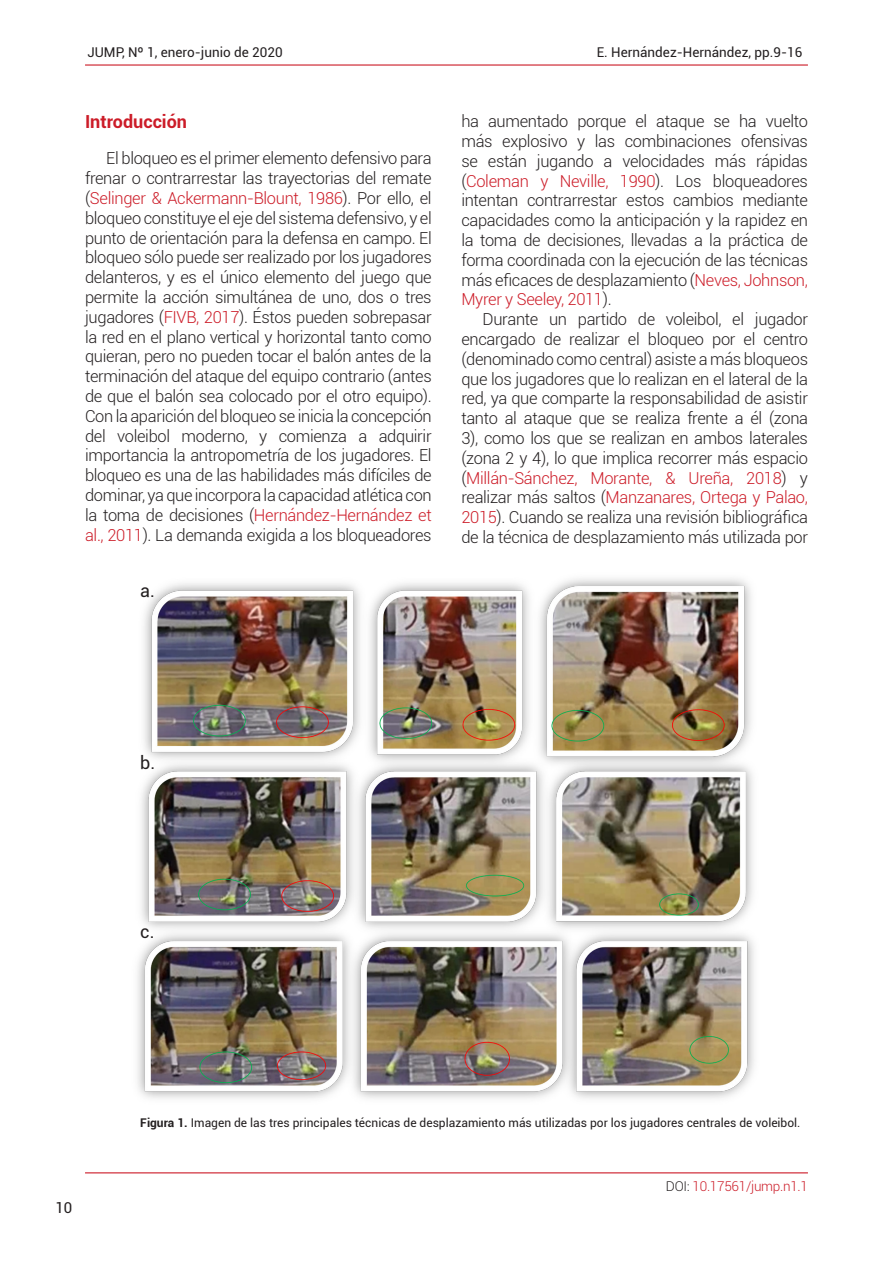
<style>
.page{position:relative;width:893px;height:1263px;background:#fff}
.page>*{position:absolute;margin:0;border:0;box-sizing:border-box;transform-origin:0 0}
.t1{font:700 18px "Roboto";color:#cc1c28}
.t2{font:18px "Roboto";color:#231f20}
.Parrafo_principal{font:300 16.5px/19.8px "Roboto";letter-spacing:-.02em;color:#231f20;text-align:justify}
.t3{font:15px "Roboto";color:#231f20}
.t4{font:13.5px "Roboto";color:#231f20}
.t5{font:300 13.5px "Roboto";letter-spacing:-.02em;color:#cc1c28}
.t6{font:12px "Roboto";color:#231f20}
.s1{color:#cc1c28}
.s2{font-weight:700}
.s3{color:#231f20}
</style>
<div class="page">
<hr style="left:85px;top:64px;width:723px;height:2px;background:#cc1c28">
<hr style="left:85px;top:1172px;width:723px;height:1px;background:#cc1c28">
<img style="left:137px;top:578px;width:617px;height:521px">
<p class="t4" style="left:87px;top:43px;width:197px">JUMP, Nº 1, enero-junio de 2020</p>
<p class="t4" style="left:597px;top:43px;width:207px">E. Hernández-Hernández, pp.9-16</p>
<p class="t1" style="left:85px;top:109px;width:104px">Introducción</p>
<p class="Parrafo_principal" style="left:85px;top:148px;width:348px;text-indent:21px">El bloqueo es el primer elemento defensivo para frenar o contrarrestar las trayectorias del remate (<span class="s1">Selinger &amp; Ackermann-Blount, 1986</span>). Por ello, el bloqueo constituye el eje del sistema defensivo, y el punto de orientación para la defensa en campo. El bloqueo sólo puede ser realizado por los jugadores delanteros, y es el único elemento del juego que permite la acción simultánea de uno, dos o tres jugadores (<span class="s1">FIVB, 2017</span>). Éstos pueden sobrepasar la red en el plano vertical y horizontal tanto como quieran, pero no pueden tocar el balón antes de la terminación del ataque del equipo contrario (antes de que el balón sea colocado por el otro equipo).<br>Con la aparición del bloqueo se inicia la concepción del voleibol moderno, y comienza a adquirir importancia la antropometría de los jugadores. El bloqueo es una de las habilidades más difíciles de dominar, ya que incorpora la capacidad atlética con la toma de decisiones (<span class="s1">Hernández-Hernández et al., 2011</span>). La demanda exigida a los bloqueadores</p>
<p class="t2" style="left:140px;top:577px;width:16px">a.</p>
<p class="Parrafo_principal" style="left:461px;top:111px;width:348px">ha aumentado porque el ataque se ha vuelto más explosivo y las combinaciones ofensivas se están jugando a velocidades más rápidas (<span class="s1">Coleman y Neville, 1990</span>). Los bloqueadores intentan contrarrestar estos cambios mediante capacidades como la anticipación y la rapidez en la toma de decisiones, llevadas a la práctica de forma coordinada con la ejecución de las técnicas más eficaces de desplazamiento (<span class="s1">Neves, Johnson, Myrer y Seeley, 2011</span>).</p>
<p class="Parrafo_principal" style="left:461px;top:309px;width:348px;text-indent:21px">Durante un partido de voleibol, el jugador encargado de realizar el bloqueo por el centro (denominado como central) asiste a más bloqueos que los jugadores que lo realizan en el lateral de la red, ya que comparte la responsabilidad de asistir tanto al ataque que se realiza frente a él (zona 3), como los que se realizan en ambos laterales (zona 2 y 4), lo que implica recorrer más espacio (<span class="s1">Millán-Sánchez, Morante, &amp; Ureña, 2018</span>) y realizar más saltos (<span class="s1">Manzanares, Ortega y Palao, 2015</span>). Cuando se realiza una revisión bibliográfica de la técnica de desplazamiento más utilizada por</p>
<p class="t2" style="left:140px;top:749px;width:17px">b.</p>
<p class="t2" style="left:140px;top:919px;width:16px">c.</p>
<p class="t3" style="left:55px;top:1197px;width:18px">10</p>
<p class="t6" style="left:140px;top:1114px;width:662px"><span class="s2">Figura 1.</span> Imagen de las tres principales técnicas de desplazamiento más utilizadas por los jugadores centrales de voleibol.</p>
<p class="t5" style="left:666px;top:1176px;width:144px"><span class="s3">DOI:</span> 10.17561/jump.n1.1</p>
</div>
